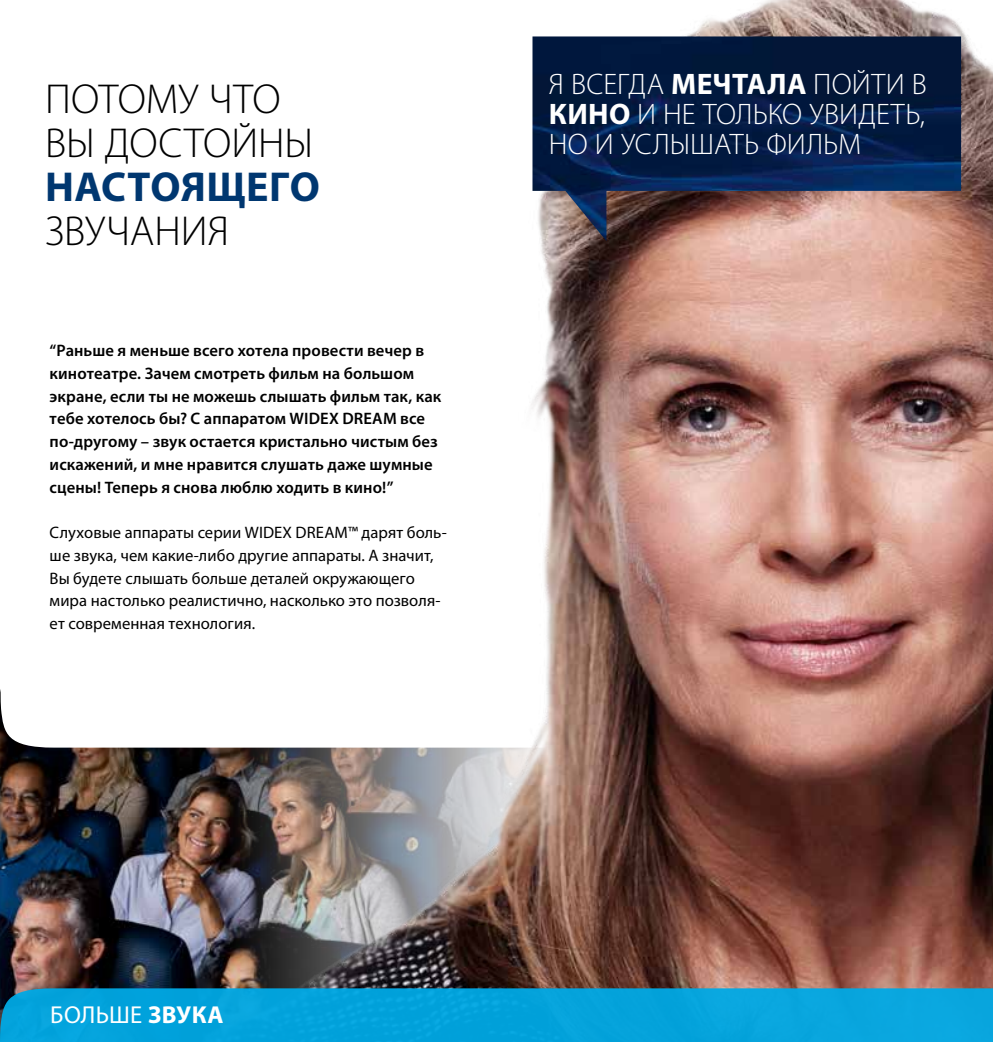
<style>
.page{position:relative;width:993px;height:1042px;background:#fff}
.page>*{position:absolute;margin:0;border:0;box-sizing:border-box;transform-origin:0 0}
.t1{font:300 42px/43.8px "Myriad Pro";letter-spacing:-.005em;color:#000}
.t2{font:700 42px "Myriad Pro";letter-spacing:.01em;color:#003770}
.t3{font:300 29.75px/29.8px "Myriad Pro";color:#fff;text-align:justify}
.t4{font:24.5px "Myriad Pro";color:#fff}
.t5{font:700 24.5px "Myriad Pro";color:#fff}
.t6{font:600 16.62px/22.8px "Myriad Pro";letter-spacing:.005em;color:#000}
.t7{font:16.62px/22.8px "Myriad Pro";letter-spacing:.005em;color:#000}
.s1{font-weight:700}
</style>
<div class="page">
<img style="left:0;top:689px;width:167px;height:299px">
<img style="left:167px;top:0;width:825px;height:988px">
<img style="left:532px;top:36px;width:428px;height:205px">
<div style="left:0;top:988px;width:992px;height:54px;background:#04a3dc"></div>
<h1 class="t1" style="left:45px;top:77px;width:269px">потому что вы достойны</h1>
<h1 class="t2" style="left:45px;top:159px;width:273px">настоящего</h1>
<h1 class="t1" style="left:45px;top:208px;width:185px">звучания</h1>
<p class="t6" style="left:50px;top:339px;width:393px">“Раньше я меньше всего хотела провести вечер в кинотеатре. Зачем смотреть фильм на большом экране, если ты не можешь слышать фильм так, как тебе хотелось бы? С аппаратом WIDEX DREAM все по-другому – звук остается кристально чистым без искажений, и мне нравится слушать даже шумные сцены! Теперь я снова люблю ходить в кино!”</p>
<p class="t7" style="left:50px;top:521px;width:398px">Слуховые аппараты серии WIDEX DREAM™ дарят боль&shy;ше звука, чем какие-либо другие аппараты. А значит, Вы будете слышать больше деталей окружающего мира настолько реалистично, насколько это позволя&shy;ет современная технология.</p>
<h2 class="t3" style="left:548px;top:69px;width:379px;text-indent:264px">пойти в <span class="s1">кино</span> и не только увидеть, но и услышать фильм</h2>
<h2 class="t3" style="left:548px;top:69px;width:219px">Я всегда <span class="s1">мечтала</span></h2>
<h3 class="t4" style="left:50px;top:1000px;width:16px">больше</h3>
<h3 class="t5" style="left:148px;top:999px;width:16px">звука</h3>
</div>
